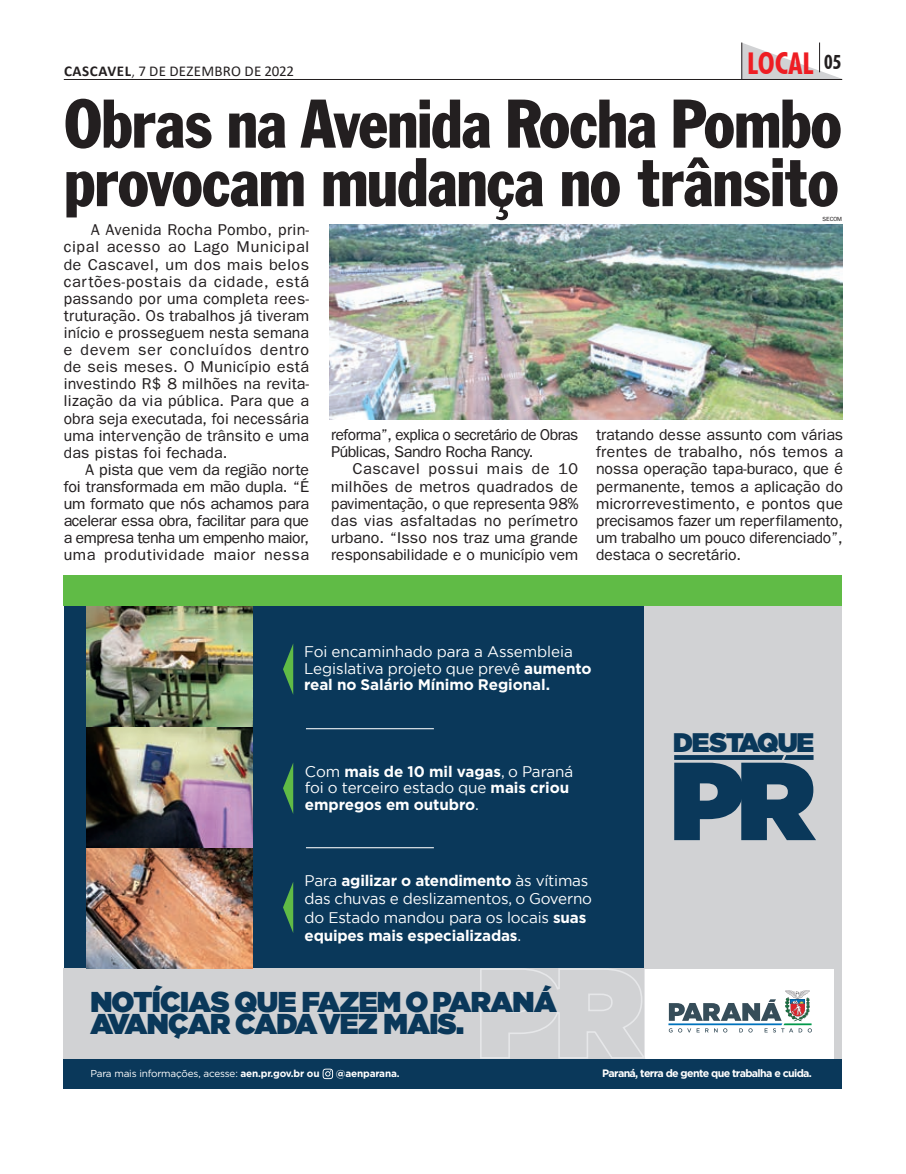
<style>
.page{position:relative;width:906px;height:1174px;background:#fff}
.page>*{position:absolute;margin:0;border:0;box-sizing:border-box;transform-origin:0 0}
.t1{font:110.55px "Gotham Ultra";color:#0a385a}
.titulo_principal{font:72px "Franklin Cond Gothic";letter-spacing:-.02em;color:#231f20}
.t2{font:700 condensed 30px "Futura BT";color:#ee1d23}
.t3{font:28.5px/22.6px "Gotham Ultra";letter-spacing:-.02em;color:#0a385a}
.t4{font:26.7px "Gotham Ultra";letter-spacing:-.045em;color:#0a385a}
.t5{font:700 condensed 19.5px "Futura BT";color:#231f20}
.TEXTO{font:15.75px/17.1px "Franklin Gothic";color:#231f20;text-align:justify}
.TEXTO-2{font:15.75px/17.1px "Franklin Gothic";letter-spacing:-.025em;color:#231f20}
.t6{font:15.3px/18.5px "Gotham";letter-spacing:-.015em;color:#fff}
.t7{font:700 15.3px/16.4px "Gotham";letter-spacing:-.005em;color:#fff}
.t8{font:15px "Calibri";letter-spacing:.02em;color:#231f20}
.t9{font:700 10.8px "Gotham";letter-spacing:-.06em;color:#fff}
.t10{font:10.05px "Gotham";letter-spacing:-.015em;color:#fff}
.t11{font:700 10.05px "Gotham";letter-spacing:-.015em;color:#fff}
.CREDITO{font:6px "Franklin Gothic";color:#231f20}
.s1{font-weight:700}
.s2{font-weight:300}
.s3{font-weight:400}
</style>
<div class="page">
<svg style="left:742px;top:43px;width:101px;height:37px"></svg>
<hr style="left:741px;top:43px;width:1px;height:37px;background:#231f20">
<hr style="left:64px;top:79px;width:778px;height:1px;background:#231f20">
<div style="left:64px;top:576px;width:583px;height:392px;background:#0a385a"></div>
<div style="left:64px;top:1058px;width:778px;height:31px;background:#0a385a"></div>
<div style="left:64px;top:968px;width:778px;height:90px;background:#d1d2d4"></div>
<div style="left:645px;top:968px;width:188px;height:90px;background:#fff"></div>
<img style="left:87px;top:606px;width:166px;height:362px">
<svg style="left:668px;top:990px;width:144px;height:42px"></svg>
<div style="left:64px;top:576px;width:778px;height:30px;background:#60bb46"></div>
<svg style="left:479px;top:968px;width:168px;height:91px"></svg>
<div style="left:644px;top:606px;width:198px;height:362px;background:#d1d2d4"></div>
<svg style="left:674px;top:755px;width:139px;height:5px"></svg>
<hr style="left:306px;top:847px;width:128px;height:1px;background:#fff">
<hr style="left:306px;top:728px;width:128px;height:1px;background:#fff">
<svg style="left:283px;top:644px;width:10px;height:50px"></svg>
<svg style="left:283px;top:763px;width:10px;height:50px"></svg>
<svg style="left:283px;top:882px;width:10px;height:50px"></svg>
<svg style="left:322px;top:1068px;width:11px;height:11px"></svg>
<img style="left:330px;top:224px;width:512px;height:196px">
<p class="t8" style="left:64px;top:60px;width:231px"><span class="s1">CASCAVEL</span><span class="s2">,</span> 7 DE DEZEMBRO DE 2022</p>
<p class="t2" style="left:747px;top:46px;width:68px">LOCAL</p>
<p class="t5" style="left:824px;top:50px;width:19px">05</p>
<p class="titulo_principal" style="left:64px;top:83px;width:780px">Obras na Avenida Rocha Pombo</p>
<p class="titulo_principal" style="left:64px;top:142px;width:776px">provocam mudança no trânsito</p>
<p class="CREDITO" style="left:822px;top:216px;width:21px">SECOM</p>
<p class="TEXTO" style="left:64px;top:221px;width:247px;text-indent:27px">A Avenida Rocha Pombo, prin&shy;cipal acesso ao Lago Municipal de Cascavel, um dos mais belos cartões-postais da cidade, está passando por uma completa rees&shy;truturação. Os trabalhos já tiveram início e prosseguem nesta semana e devem ser concluídos dentro de seis meses. O Município está investindo R$ 8 milhões na revita&shy;lização da via pública. Para que a obra seja executada, foi necessária uma intervenção de trânsito e uma das pistas foi fechada.</p>
<p class="TEXTO" style="left:64px;top:461px;width:247px;text-indent:21px">A pista que vem da região norte foi transformada em mão dupla. “É um formato que nós achamos para acelerar essa obra, facilitar para que a empresa tenha um empenho maior, uma produtividade maior nessa</p>
<p class="TEXTO-2" style="left:331px;top:426px;width:248px">reforma”, explica o secretário de Obras<br>Públicas, Sandro Rocha Rancy.</p>
<p class="TEXTO" style="left:331px;top:460px;width:248px;text-indent:21px">Cascavel possui mais de 10 milhões de metros quadrados de pavimentação, o que representa 98% das vias asfaltadas no perímetro urbano. “Isso nos traz uma grande responsabilidade e o município vem</p>
<p class="TEXTO" style="left:596px;top:426px;width:248px">tratando desse assunto com várias frentes de trabalho, nós temos a nossa operação tapa-buraco, que é permanente, temos a aplicação do microrrevestimento, e pontos que precisamos fazer um reperfilamento, um trabalho um pouco diferenciado”, destaca o secretário.</p>
<p class="t6" style="left:304px;top:643px;width:289px;line-height:16.4px">Foi encaminhado para a Assembleia<br>Legislativa projeto que prevê <span class="s1">aumento real no Salário Mínimo Regional.</span></p>
<p class="t7" style="left:305px;top:763px;width:270px"><span class="s3">Com</span> mais de 10 mil vagas<span class="s3">, o Paraná foi o terceiro estado que</span> mais criou empregos em outubro<span class="s3">.</span></p>
<p class="t6" style="left:304px;top:870px;width:289px">Para <span class="s1">agilizar o atendimento</span> às vítimas das chuvas e deslizamentos, o Governo do Estado mandou para os locais <span class="s1">suas equipes mais especializadas</span>.</p>
<p class="t3" style="left:91px;top:989px;width:467px">NOTÍCIAS QUE FAZEM O PARANÁ<br>AVANÇAR CADA VEZ MAIS.</p>
<p class="t4" style="left:673px;top:727px;width:142px">DESTAQUE</p>
<p class="t1" style="left:670px;top:737px;width:147px">PR</p>
<p class="t10" style="left:90px;top:1066px;width:231px">Para mais informações, acesse: <span class="s1">aen.pr.gov.br ou</span></p>
<p class="t11" style="left:336px;top:1066px;width:65px">@aenparana.</p>
<p class="t9" style="left:602px;top:1066px;width:211px">Paraná, terra de gente que trabalha e cuida.</p>
</div>
